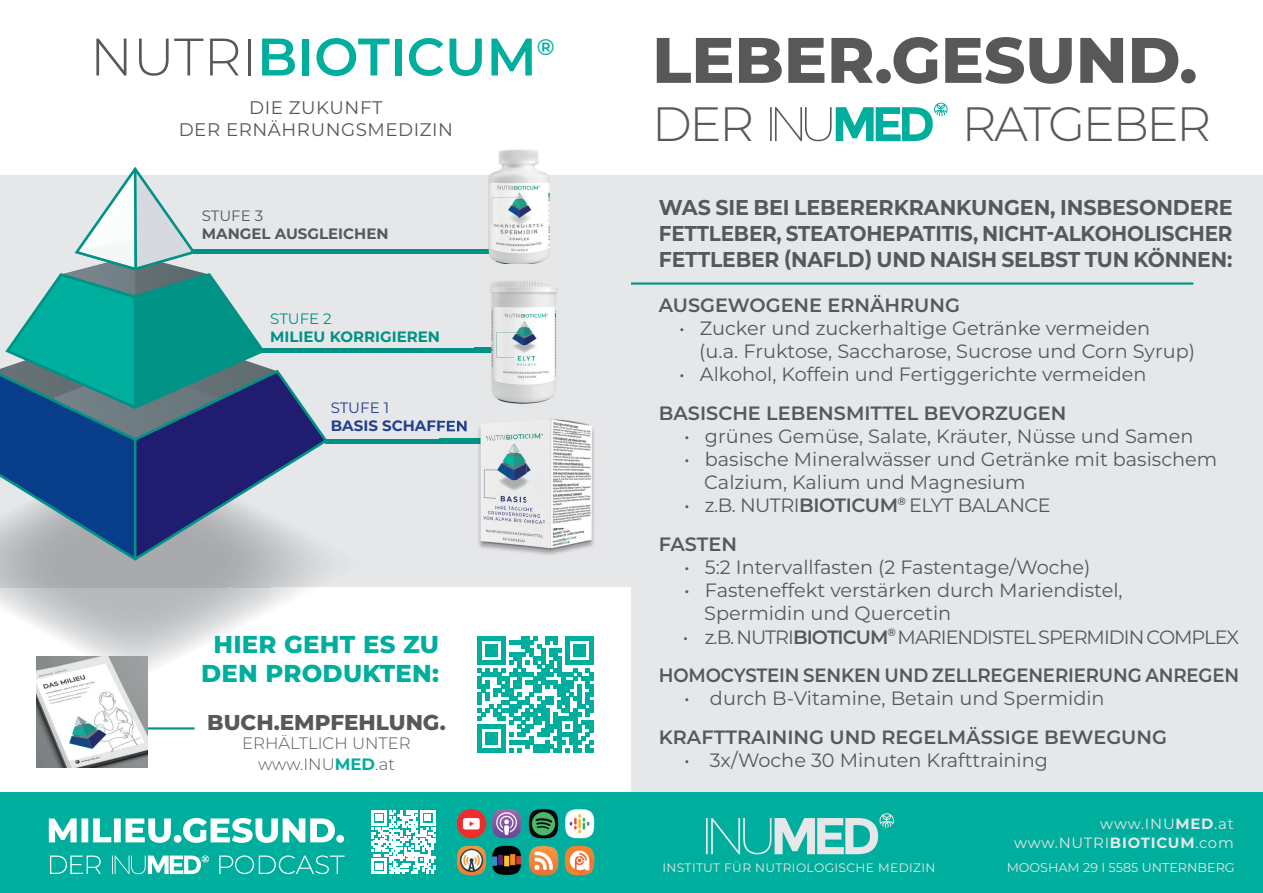
<style>
.page{position:relative;width:1263px;height:893px;background:#fff}
.page>*{position:absolute;margin:0;border:0;box-sizing:border-box;transform-origin:0 0}
.t1{font:800 64.2px "Montserrat";color:#57585a}
.t2{font:600 52.8px "Montserrat";color:#00ae9d}
.t3{font:300 48.15px "Montserrat";letter-spacing:-.05em;color:#57585a}
.t4{font:800 24.45px/29.2px "Montserrat";letter-spacing:.01em;color:#00ae9d;text-align:center}
.t5{font:600 22.5px "Montserrat";color:#00ae9d}
.t6{font:700 21.45px/25.7px "Montserrat";letter-spacing:-.01em;color:#57585a;text-align:justify}
.t7{font:800 21.45px "Montserrat";color:#57585a}
.t8{font:19.35px/23.1px "Montserrat";color:#57585a}
.t9{font:600 19.35px/38.5px "Montserrat";color:#57585a;text-align:right}
.t10{font:19.35px/38.5px "Montserrat";letter-spacing:-.025em;color:#57585a}
.t11{font:18.3px/21.9px "Montserrat";letter-spacing:.03em;color:#57585a;text-align:center}
.t12{font:300 16.5px/21.5px "Montserrat";color:#57585a;text-align:center}
.t13{font:15px/19.4px "Montserrat";letter-spacing:.05em;color:#e6e7e9;text-align:right}
.t14{font:700 15px "Montserrat";color:#009284}
.t15{font:700 15px "Montserrat";color:#57585a}
.t16{font:700 15px "Montserrat";color:#253f8e}
.t17{font:15px "Montserrat";letter-spacing:-.005em;color:#253f8e}
.t18{font:15px "Montserrat";letter-spacing:-.005em;color:#009284}
.t19{font:15px "Montserrat";letter-spacing:-.005em;color:#57585a}
.t20{font:14.85px/19px "Montserrat";letter-spacing:.05em;color:#e6e7e9;text-align:right}
.t21{font:12.9px "Montserrat";color:#e6e7e9}
.t22{font:12.75px "Montserrat";color:#e6e7e9}
.t23{font:12.3px "Montserrat";letter-spacing:.03em;color:#e6e7e9}
.s1{font-weight:300;color:#57585a}
.s2{font-weight:700;color:#00ae9d}
.s3{font-weight:600}
.s4{font-weight:400}
.s5{font-weight:700}
</style>
<div class="page">
<div style="left:0;top:176px;width:647px;height:411px;background:#e6e7e9"></div>
<svg style="left:0;top:166px;width:330px;height:396px"></svg>
<hr style="left:325px;top:439px;width:214px;height:4px;background:#009284">
<hr style="left:261px;top:348px;width:233px;height:4px;background:#009284">
<hr style="left:193px;top:249px;width:313px;height:4px;background:#009284">
<img style="left:473px;top:149px;width:92px;height:76px">
<img style="left:473px;top:225px;width:46px;height:39px">
<img style="left:519px;top:225px;width:31px;height:39px">
<img style="left:473px;top:249px;width:33px;height:4px">
<img style="left:475px;top:281px;width:49px;height:123px">
<img style="left:524px;top:281px;width:33px;height:123px">
<img style="left:475px;top:348px;width:19px;height:4px">
<img style="left:439px;top:386px;width:44px;height:162px">
<img style="left:550px;top:419px;width:20px;height:14px">
<img style="left:570px;top:420px;width:24px;height:13px">
<img style="left:483px;top:433px;width:111px;height:122px">
<img style="left:439px;top:439px;width:100px;height:4px">
<img style="left:439px;top:421px;width:28px;height:10px">
<div style="left:631px;top:177px;width:632px;height:621px;background:#e6e7e9"></div>
<svg style="left:770px;top:103px;width:177px;height:38px"></svg>
<hr style="left:631px;top:282px;width:562px;height:3px;background:#009284">
<div style="left:0;top:792px;width:1263px;height:101px;background:#00ae9d"></div>
<svg style="left:706px;top:813px;width:188px;height:41px"></svg>
<svg style="left:49px;top:818px;width:295px;height:25px"></svg>
<svg style="left:50px;top:855px;width:295px;height:19px"></svg>
<svg style="left:371px;top:810px;width:64px;height:64px"></svg>
<svg style="left:477px;top:636px;width:116px;height:116px"></svg>
<hr style="left:146px;top:727px;width:49px;height:2px;background:#009284">
<img style="left:36px;top:656px;width:112px;height:112px">
<img style="left:456px;top:808px;width:31px;height:31px">
<img style="left:456px;top:845px;width:31px;height:31px">
<img style="left:491px;top:809px;width:31px;height:30px">
<img style="left:492px;top:845px;width:30px;height:31px">
<img style="left:528px;top:809px;width:31px;height:30px">
<img style="left:528px;top:845px;width:31px;height:31px">
<img style="left:565px;top:809px;width:30px;height:30px">
<img style="left:564px;top:845px;width:31px;height:31px">
<h2 class="t2" style="left:90px;top:19px;width:448px"><span class="s1">NUTRI</span>BIOTICUM</h2>
<p class="t5" style="left:537px;top:31px;width:19px">®</p>
<p class="t11" style="left:179px;top:96px;width:276px">DIE ZUKUNFT<br>DER ERNÄHRUNGSMEDIZIN</p>
<p class="t19" style="left:202px;top:205px;width:63px">STUFE 3</p>
<p class="t15" style="left:202px;top:223px;width:188px">MANGEL AUSGLEICHEN</p>
<p class="t18" style="left:270px;top:308px;width:63px">STUFE 2</p>
<p class="t14" style="left:270px;top:326px;width:171px">MILIEU KORRIGIEREN</p>
<p class="t17" style="left:331px;top:398px;width:60px">STUFE 1</p>
<p class="t16" style="left:331px;top:415px;width:139px">BASIS SCHAFFEN</p>
<p class="t4" style="left:201px;top:628px;width:240px">HIER GEHT ES ZU<br>DEN PRODUKTEN:</p>
<p class="t7" style="left:207px;top:706px;width:240px">BUCH.EMPFEHLUNG.</p>
<p class="t12" style="left:242px;top:732px;width:170px">ERHÄLTLICH UNTER www.INU<span class="s2">MED</span>.at</p>
<h1 class="t1" style="left:652px;top:13px;width:547px">LEBER.GESUND.</h1>
<h3 class="t3" style="left:652px;top:91px;width:103px">DER</h3>
<h3 class="t3" style="left:962px;top:91px;width:251px">RATGEBER</h3>
<p class="t6" style="left:659px;top:194px;width:575px">WAS SIE BEI LEBERERKRANKUNGEN, INSBESONDERE FETTLEBER, STEATOHEPATITIS, NICHT-ALKOHOLISCHER FETTLEBER (NAFLD) UND NAISH SELBST TUN KÖNNEN:</p>
<p class="t9" style="left:659px;top:285px;width:303px">AUSGEWOGENE ERNÄHRUNG</p>
<p class="t8" style="left:699px;top:316px;width:497px;text-indent:-20px">• Zucker und zuckerhaltige Getränke vermeiden<br>(u.a. Fruktose, Saccharose, Sucrose und Corn Syrup)</p>
<p class="t8" style="left:679px;top:362px;width:469px">• Alkohol, Koffein und Fertiggerichte vermeiden</p>
<p class="t9" style="left:659px;top:393px;width:409px">BASISCHE LEBENSMITTEL BEVORZUGEN</p>
<p class="t8" style="left:684px;top:424px;width:511px">• grünes Gemüse, Salate, Kräuter, Nüsse und Samen</p>
<p class="t8" style="left:704px;top:447px;width:514px;text-indent:-20px">• basische Mineralwässer und Getränke mit basischem<br>Calzium, Kalium und Magnesium</p>
<p class="t10" style="left:659px;top:486px;width:393px;text-indent:25px">• z.B. NUTRI<span class="s3">BIOTICUM</span><sup>®</sup> ELYT BALANCE<br><span class="s3">FASTEN</span></p>
<p class="t8" style="left:684px;top:555px;width:408px">• 5:2 Intervallfasten (2 Fastentage/Woche)</p>
<p class="t8" style="left:704px;top:578px;width:420px;text-indent:-20px">• Fasteneffekt verstärken durch Mariendistel,<br>Spermidin und Quercetin</p>
<p class="t9" style="left:659px;top:616px;width:582px"><span class="s4">• z.B. NUTRI</span>BIOTICUM<sup>®</sup> <span class="s4">MARIENDISTEL SPERMIDIN COMPLEX<br></span>HOMOCYSTEIN SENKEN UND ZELLREGENERIERUNG ANREGEN</p>
<p class="t8" style="left:684px;top:686px;width:422px">• durch B-Vitamine, Betain und Spermidin</p>
<p class="t9" style="left:659px;top:717px;width:510px">KRAFTTRAINING UND REGELMÄSSIGE BEWEGUNG</p>
<p class="t8" style="left:684px;top:748px;width:365px">• 3x/Woche 30 Minuten Krafttraining</p>
<p class="t20" style="left:1014px;top:814px;width:221px">www.INU<span class="s5">MED</span>.at www.NUTRI<span class="s5">BIOTICUM</span>.com</p>
<p class="t13" style="left:1035px;top:816px;width:204px">www.INU<span class="s5">MED</span>.at www.NUTRI<span class="s5">BIOTICUM</span>.at</p>
<p class="t21" style="left:1009px;top:861px;width:231px">MOOSHAM 29 I 5585 UNTERNBERG</p>
<p class="t23" style="left:662px;top:859px;width:275px">INSTITUT FÜR NUTRIOLOGISCHE MEDIZIN</p>
<p class="t22" style="left:1007px;top:858px;width:229px">MOOSHAM 29 I 5585 UNTERNBERG</p>
</div>
